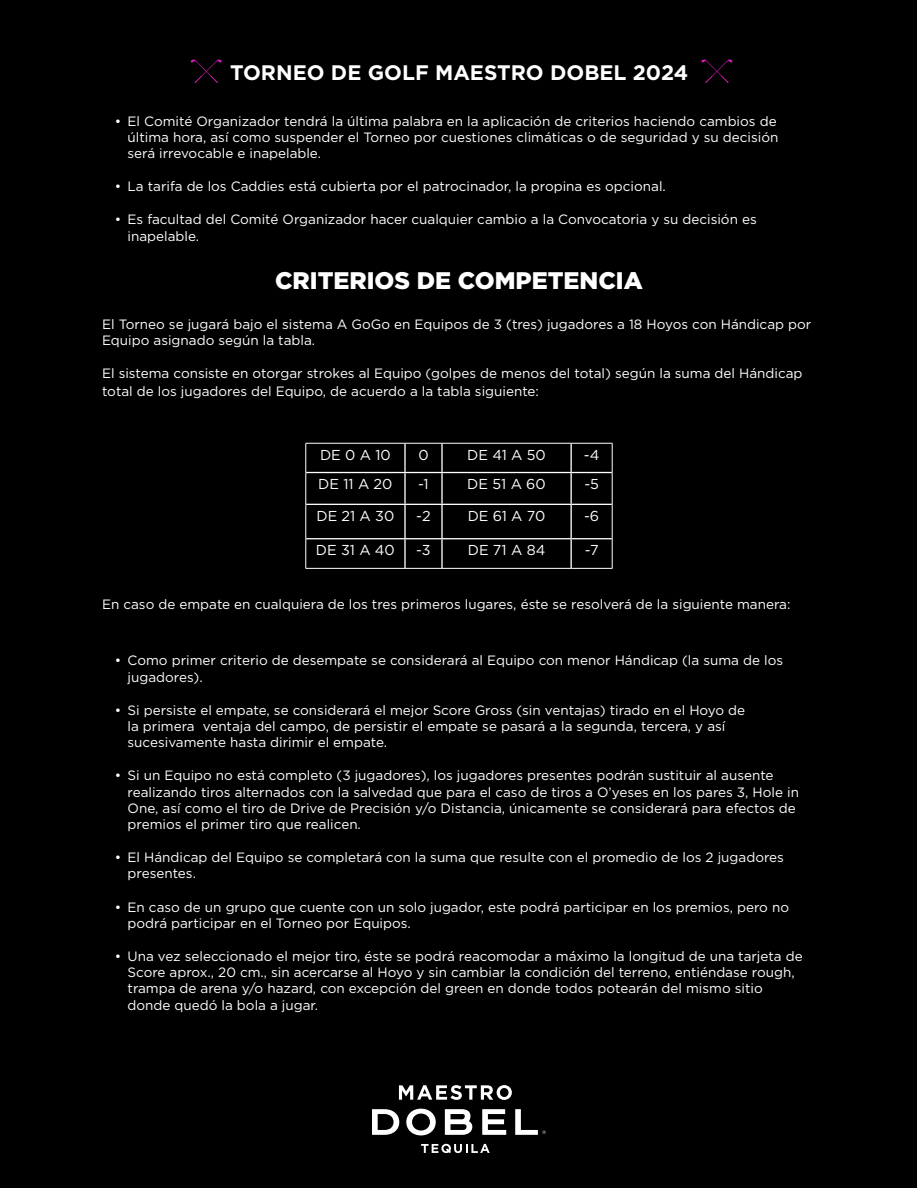
<style>
.page{position:relative;width:918px;height:1188px;background:#fff}
.page>*{position:absolute;margin:0;border:0;box-sizing:border-box;transform-origin:0 0}
.t1{font:900 24px "Gotham";color:#fff}
.t2{font:700 21px "Gotham";color:#fff}
.t3{font:14.4px "Gotham";color:#fff}
.t4{font:13.5px/16.2px "Gotham";color:#fff}
</style>
<div class="page">
<div style="left:0;top:0;width:917px;height:1188px;background:#000"></div>
<svg style="left:482px;top:1109px;width:24px;height:26px"></svg>
<svg style="left:445px;top:1109px;width:27px;height:26px"></svg>
<svg style="left:406px;top:1109px;width:30px;height:26px"></svg>
<svg style="left:372px;top:1109px;width:27px;height:26px"></svg>
<svg style="left:515px;top:1109px;width:31px;height:26px"></svg>
<svg style="left:421px;top:1144px;width:69px;height:9px"></svg>
<svg style="left:399px;top:1085px;width:113px;height:15px"></svg>
<svg style="left:191px;top:59px;width:31px;height:24px"></svg>
<svg style="left:702px;top:59px;width:30px;height:24px"></svg>
<hr style="left:306px;top:472px;width:99px;height:1px;background:#fff">
<hr style="left:306px;top:504px;width:99px;height:1px;background:#fff">
<hr style="left:306px;top:538px;width:99px;height:1px;background:#fff">
<hr style="left:404px;top:444px;width:2px;height:28px;background:#fff">
<hr style="left:405px;top:472px;width:37px;height:1px;background:#fff">
<hr style="left:404px;top:473px;width:2px;height:31px;background:#fff">
<hr style="left:405px;top:504px;width:37px;height:1px;background:#fff">
<hr style="left:404px;top:505px;width:2px;height:33px;background:#fff">
<hr style="left:405px;top:538px;width:37px;height:1px;background:#fff">
<hr style="left:404px;top:539px;width:2px;height:29px;background:#fff">
<hr style="left:571px;top:472px;width:41px;height:1px;background:#fff">
<hr style="left:571px;top:504px;width:41px;height:1px;background:#fff">
<hr style="left:571px;top:538px;width:41px;height:1px;background:#fff">
<hr style="left:441px;top:444px;width:2px;height:28px;background:#fff">
<hr style="left:570px;top:444px;width:2px;height:28px;background:#fff">
<hr style="left:442px;top:472px;width:129px;height:1px;background:#fff">
<hr style="left:441px;top:473px;width:2px;height:31px;background:#fff">
<hr style="left:570px;top:473px;width:2px;height:31px;background:#fff">
<hr style="left:442px;top:504px;width:129px;height:1px;background:#fff">
<hr style="left:441px;top:505px;width:2px;height:33px;background:#fff">
<hr style="left:570px;top:505px;width:2px;height:33px;background:#fff">
<hr style="left:442px;top:538px;width:129px;height:1px;background:#fff">
<hr style="left:441px;top:539px;width:2px;height:29px;background:#fff">
<hr style="left:570px;top:539px;width:2px;height:29px;background:#fff">
<hr style="left:305px;top:443px;width:100px;height:1px;background:#fff">
<svg style="left:305px;top:444px;width:1px;height:29px"></svg>
<hr style="left:405px;top:443px;width:37px;height:1px;background:#fff">
<hr style="left:442px;top:443px;width:129px;height:1px;background:#fff">
<hr style="left:571px;top:443px;width:42px;height:1px;background:#fff">
<svg style="left:612px;top:444px;width:1px;height:29px"></svg>
<hr style="left:305px;top:473px;width:1px;height:31px;background:#fff">
<hr style="left:612px;top:473px;width:1px;height:31px;background:#fff">
<hr style="left:305px;top:504px;width:1px;height:35px;background:#fff">
<hr style="left:612px;top:504px;width:1px;height:35px;background:#fff">
<svg style="left:305px;top:539px;width:1px;height:29px"></svg>
<svg style="left:612px;top:539px;width:1px;height:29px"></svg>
<hr style="left:305px;top:568px;width:100px;height:1px;background:#fff">
<hr style="left:405px;top:568px;width:37px;height:1px;background:#fff">
<hr style="left:442px;top:568px;width:129px;height:1px;background:#fff">
<hr style="left:571px;top:568px;width:42px;height:1px;background:#fff">
<h2 class="t2" style="left:230px;top:58px;width:460px">TORNEO DE GOLF MAESTRO DOBEL 2024</h2>
<p class="t4" style="left:128px;top:112px;width:652px;text-indent:-13px">• El Comité Organizador tendrá la última palabra en la aplicación de criterios haciendo cambios de última hora, así como suspender el Torneo por cuestiones climáticas o de seguridad y su decisión será irrevocable e inapelable.</p>
<p class="t4" style="left:115px;top:178px;width:553px">• La tarifa de los Caddies está cubierta por el patrocinador, la propina es opcional.</p>
<p class="t4" style="left:128px;top:211px;width:631px;text-indent:-13px">• Es facultad del Comité Organizador hacer cualquier cambio a la Convocatoria y su decisión es inapelable.</p>
<h1 class="t1" style="left:275px;top:263px;width:369px">CRITERIOS DE COMPETENCIA</h1>
<p class="t4" style="left:102px;top:316px;width:711px">El Torneo se jugará bajo el sistema A GoGo en Equipos de 3 (tres) jugadores a 18 Hoyos con Hándicap por<br>Equipo asignado según la tabla.</p>
<p class="t4" style="left:102px;top:364px;width:702px;line-height:18px">El sistema consiste en otorgar strokes al Equipo (golpes de menos del total) según la suma del Hándicap total de los jugadores del Equipo, de acuerdo a la tabla siguiente:</p>
<p class="t3" style="left:320px;top:446px;width:72px">DE 0 A 10</p>
<p class="t3" style="left:418px;top:446px;width:12px">0</p>
<p class="t3" style="left:467px;top:446px;width:80px">DE 41 A 50</p>
<p class="t3" style="left:584px;top:446px;width:17px">-4</p>
<p class="t3" style="left:318px;top:475px;width:76px">DE 11 A 20</p>
<p class="t3" style="left:418px;top:475px;width:12px">-1</p>
<p class="t3" style="left:467px;top:475px;width:80px">DE 51 A 60</p>
<p class="t3" style="left:584px;top:475px;width:16px">-5</p>
<p class="t3" style="left:316px;top:507px;width:79px">DE 21 A 30</p>
<p class="t3" style="left:416px;top:507px;width:16px">-2</p>
<p class="t3" style="left:468px;top:507px;width:79px">DE 61 A 70</p>
<p class="t3" style="left:584px;top:507px;width:17px">-6</p>
<p class="t3" style="left:316px;top:541px;width:80px">DE 31 A 40</p>
<p class="t3" style="left:416px;top:541px;width:16px">-3</p>
<p class="t3" style="left:468px;top:541px;width:79px">DE 71 A 84</p>
<p class="t3" style="left:585px;top:541px;width:15px">-7</p>
<p class="t4" style="left:102px;top:596px;width:690px">En caso de empate en cualquiera de los tres primeros lugares, éste se resolverá de la siguiente manera:</p>
<p class="t4" style="left:128px;top:652px;width:657px;text-indent:-13px">• Como primer criterio de desempate se considerará al Equipo con menor Hándicap (la suma de los jugadores).</p>
<p class="t4" style="left:128px;top:702px;width:619px;text-indent:-13px">• Si persiste el empate, se considerará el mejor Score Gross (sin ventajas) tirado en el Hoyo de la primera ventaja del campo, de persistir el empate se pasará a la segunda, tercera, y así sucesivamente hasta dirimir el empate.</p>
<p class="t4" style="left:128px;top:767px;width:673px;text-indent:-13px">• Si un Equipo no está completo (3 jugadores), los jugadores presentes podrán sustituir al ausente realizando tiros alternados con la salvedad que para el caso de tiros a O’yeses en los pares 3, Hole in One, así como el tiro de Drive de Precisión y/o Distancia, únicamente se considerará para efectos de premios el primer tiro que realicen.</p>
<p class="t4" style="left:128px;top:849px;width:658px;text-indent:-13px">• El Hándicap del Equipo se completará con la suma que resulte con el promedio de los 2 jugadores presentes.</p>
<p class="t4" style="left:128px;top:898px;width:663px;text-indent:-13px">• En caso de un grupo que cuente con un solo jugador, este podrá participar en los premios, pero no podrá participar en el Torneo por Equipos.</p>
<p class="t4" style="left:128px;top:948px;width:677px;text-indent:-13px">• Una vez seleccionado el mejor tiro, éste se podrá reacomodar a máximo la longitud de una tarjeta de Score aprox., 20 cm., sin acercarse al Hoyo y sin cambiar la condición del terreno, entiéndase rough, trampa de arena y/o hazard, con excepción del green en donde todos potearán del mismo sitio donde quedó la bola a jugar.</p>
</div>
